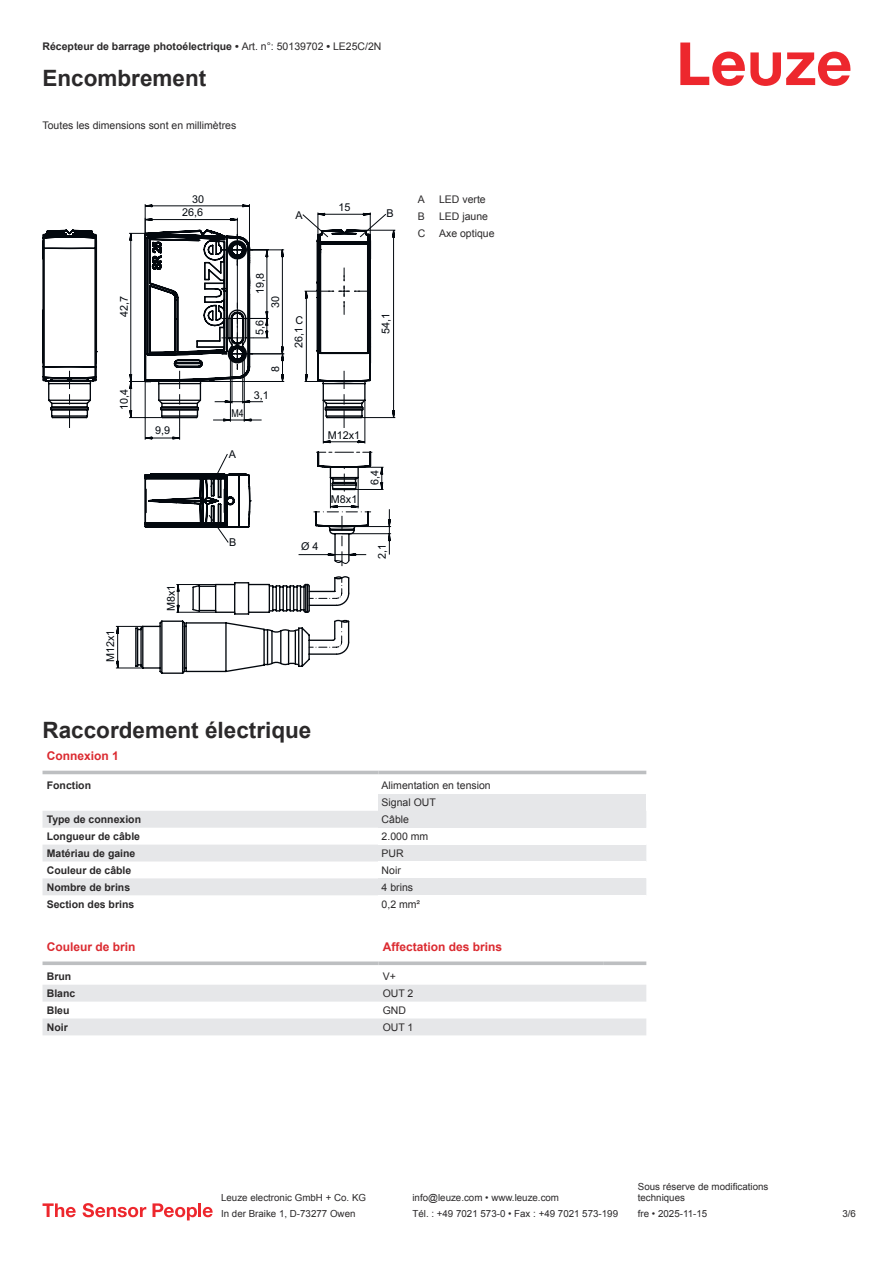
<style>
.page{position:relative;width:893px;height:1263px;background:#fff}
.page>*{position:absolute;margin:0;border:0;box-sizing:border-box;transform-origin:0 0}
.t1{font:700 22.5px "Arial";color:#2b292a}
.t2{font:700 12px "Arial";color:#db2a30}
.t3{font:10.8px/13.4px "Arial";color:#03080e;text-align:right}
.t4{font:10.8px "Arial Narrow";color:#03080e}
.t5{font:700 10.5px "Arial";color:#2b292a}
.t6{font:10.5px/17px "Arial";color:#2b292a}
.t7{font:9.75px/11.7px "Arial";color:#2b292a}
.s1{font-weight:400}
</style>
<div class="page">
<svg style="left:680px;top:43px;width:170px;height:43px"></svg>
<svg style="left:43px;top:770px;width:603px;height:5px"></svg>
<svg style="left:43px;top:811px;width:335px;height:84px;fill:#e6e7e9"></svg>
<hr style="left:43px;top:771px;width:335px;height:3px;background:#bdbfc1">
<hr style="left:378px;top:771px;width:268px;height:3px;background:#bdbfc1">
<div style="left:378px;top:794px;width:268px;height:17px;background:#e6e7e9"></div>
<div style="left:378px;top:811px;width:268px;height:17px;background:#e6e7e9"></div>
<div style="left:378px;top:844px;width:268px;height:17px;background:#e6e7e9"></div>
<div style="left:378px;top:878px;width:268px;height:17px;background:#e6e7e9"></div>
<svg style="left:43px;top:985px;width:603px;height:50px"></svg>
<svg style="left:43px;top:961px;width:335px;height:4px"></svg>
<svg style="left:378px;top:961px;width:226px;height:4px"></svg>
<svg style="left:604px;top:961px;width:42px;height:4px"></svg>
<svg style="left:43px;top:1203px;width:33px;height:14px"></svg>
<svg style="left:83px;top:1203px;width:63px;height:14px"></svg>
<svg style="left:153px;top:1203px;width:44px;height:17px"></svg>
<hr style="left:198px;top:1203px;width:3px;height:14px;background:#ed272d">
<svg style="left:203px;top:1207px;width:10px;height:10px"></svg>
<svg style="left:43px;top:229px;width:202px;height:445px"></svg>
<svg style="left:144px;top:204px;width:106px;height:9px"></svg>
<svg style="left:69px;top:229px;width:326px;height:338px"></svg>
<svg style="left:115px;top:213px;width:275px;height:456px"></svg>
<svg style="left:388px;top:519px;width:3px;height:22px"></svg>
<p class="t5" style="left:43px;top:43px;width:340px">Récepteur de barrage photoélectrique • <span class="s1">Art. n°: 50139702</span> • <span class="s1">LE25C/2N</span></p>
<h1 class="t1" style="left:43px;top:70px;width:165px">Encombrement</h1>
<p class="t6" style="left:43px;top:117px;width:195px">Toutes les dimensions sont en millimètres</p>
<p class="t3" style="left:118px;top:317px;width:23px;rotate:-90deg">42,7</p>
<p class="t3" style="left:118px;top:410px;width:23px;rotate:-90deg">10,4</p>
<p class="t3" style="left:105px;top:662px;width:34px;rotate:-90deg">M12x1</p>
<p class="t3" style="left:182px;top:193px;width:24px">30<br>26,6</p>
<p class="t3" style="left:155px;top:424px;width:17px">9,9</p>
<p class="t3" style="left:165px;top:611px;width:28px;rotate:-90deg">M8x1</p>
<p class="t3" style="left:295px;top:209px;width:9px">A</p>
<p class="t3" style="left:338px;top:201px;width:14px">15</p>
<p class="t3" style="left:386px;top:208px;width:9px">B</p>
<p class="t4" style="left:231px;top:407px;width:14px">M4</p>
<p class="t3" style="left:229px;top:448px;width:9px">A</p>
<p class="t3" style="left:254px;top:294px;width:23px;rotate:-90deg">19,8</p>
<p class="t3" style="left:254px;top:335px;width:17px;rotate:-90deg">5,6</p>
<p class="t3" style="left:380px;top:334px;width:23px;rotate:-90deg">54,1</p>
<p class="t3" style="left:270px;top:308px;width:14px;rotate:-90deg">30</p>
<p class="t3" style="left:295px;top:314px;width:9px">C</p>
<p class="t3" style="left:293px;top:348px;width:23px;rotate:-90deg">26,1</p>
<p class="t3" style="left:269px;top:372px;width:8px;rotate:-90deg">8</p>
<p class="t3" style="left:254px;top:389px;width:17px">3,1</p>
<p class="t3" style="left:328px;top:429px;width:34px">M12x1</p>
<p class="t3" style="left:331px;top:494px;width:28px">M8x1</p>
<p class="t3" style="left:369px;top:485px;width:17px;rotate:-90deg">6,4</p>
<p class="t3" style="left:229px;top:537px;width:9px">B</p>
<p class="t3" style="left:301px;top:540px;width:19px">Ø 4</p>
<p class="t3" style="left:376px;top:559px;width:17px;rotate:-90deg">2,1</p>
<p class="t6" style="left:418px;top:192px;width:9px">A</p>
<p class="t6" style="left:439px;top:192px;width:48px">LED verte</p>
<p class="t6" style="left:418px;top:209px;width:9px">B</p>
<p class="t6" style="left:439px;top:209px;width:51px">LED jaune</p>
<p class="t6" style="left:418px;top:226px;width:9px">C</p>
<p class="t6" style="left:439px;top:226px;width:57px">Axe optique</p>
<h1 class="t1" style="left:43px;top:721px;width:270px">Raccordement électrique</h1>
<p class="t2" style="left:47px;top:751px;width:74px">Connexion 1</p>
<p class="t5" style="left:47px;top:781px;width:46px">Fonction</p>
<p class="t6" style="left:382px;top:778px;width:111px">Alimentation en tension<br>Signal OUT</p>
<p class="t5" style="left:47px;top:815px;width:96px">Type de connexion</p>
<p class="t6" style="left:382px;top:812px;width:29px">Câble</p>
<p class="t5" style="left:47px;top:832px;width:95px">Longueur de câble</p>
<p class="t6" style="left:382px;top:829px;width:48px">2.000 mm</p>
<p class="t5" style="left:47px;top:849px;width:90px">Matériau de gaine</p>
<p class="t6" style="left:382px;top:845px;width:24px">PUR</p>
<p class="t5" style="left:47px;top:866px;width:86px">Couleur de câble</p>
<p class="t6" style="left:382px;top:862px;width:21px">Noir</p>
<p class="t5" style="left:47px;top:883px;width:85px">Nombre de brins</p>
<p class="t6" style="left:382px;top:879px;width:33px">4 brins</p>
<p class="t5" style="left:47px;top:900px;width:89px">Section des brins</p>
<p class="t6" style="left:382px;top:896px;width:40px">0,2 mm²</p>
<p class="t2" style="left:47px;top:942px;width:90px">Couleur de brin</p>
<p class="t2" style="left:383px;top:942px;width:121px">Affectation des brins</p>
<p class="t5" style="left:47px;top:972px;width:26px">Brun</p>
<p class="t6" style="left:383px;top:969px;width:15px">V+</p>
<p class="t5" style="left:47px;top:989px;width:30px">Blanc</p>
<p class="t6" style="left:383px;top:986px;width:32px">OUT 2</p>
<p class="t5" style="left:47px;top:1006px;width:24px">Bleu</p>
<p class="t6" style="left:383px;top:1002px;width:25px">GND</p>
<p class="t5" style="left:47px;top:1023px;width:23px">Noir</p>
<p class="t6" style="left:383px;top:1019px;width:32px">OUT 1</p>
<p class="t7" style="left:221px;top:1193px;width:146px">Leuze electronic GmbH + Co. KG</p>
<p class="t7" style="left:412px;top:1193px;width:148px">info@leuze.com • www.leuze.com</p>
<p class="t7" style="left:638px;top:1181px;width:132px">Sous réserve de modifications techniques</p>
<p class="t7" style="left:221px;top:1209px;width:136px">In der Braike 1, D-73277 Owen</p>
<p class="t7" style="left:412px;top:1209px;width:207px">Tél. : +49 7021 573-0 • Fax : +49 7021 573-199</p>
<p class="t7" style="left:638px;top:1209px;width:71px">fre • 2025-11-15</p>
<p class="t7" style="left:842px;top:1209px;width:15px">3 /6</p>
</div>
